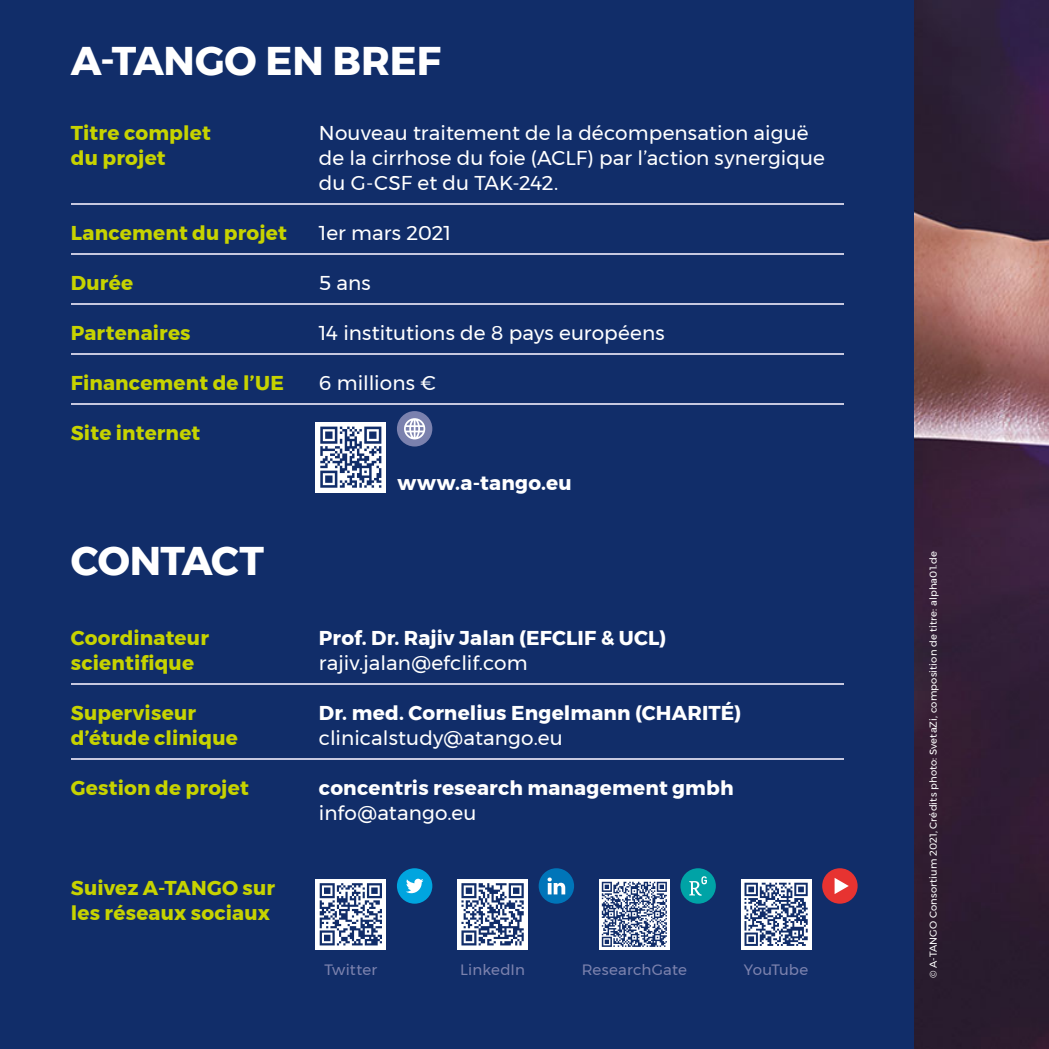
<style>
.page{position:relative;width:1049px;height:1049px;background:#112d69}
.page>*{position:absolute;margin:0;border:0;box-sizing:border-box;transform-origin:0 0}
.t1{font:700 40px "Montserrat";letter-spacing:-.01em;color:#fff}
.t2{font:20px/25px "Montserrat";letter-spacing:.005em;color:#fff}
.t3{font:700 20px/25px "Montserrat";letter-spacing:.01em;color:#c7d300}
.t4{font:700 20px "Montserrat";letter-spacing:.01em;color:#fff}
.t5{font:15px "Montserrat";letter-spacing:.01em;color:#7c82ae}
.t6{font:15px "Montserrat";letter-spacing:-.015em;color:#7c82ae}
.t7{font:10px "Montserrat";letter-spacing:.01em;color:#fff}
</style>
<div class="page">
<img style="left:914px;top:0;width:135px;height:1049px">
<hr style="left:71px;top:204px;width:772px;height:1px;background:#c7c8df">
<hr style="left:71px;top:254px;width:772px;height:1px;background:#c7c8df">
<hr style="left:71px;top:304px;width:772px;height:1px;background:#c7c8df">
<hr style="left:71px;top:354px;width:772px;height:1px;background:#c7c8df">
<hr style="left:71px;top:404px;width:772px;height:1px;background:#c7c8df">
<hr style="left:71px;top:684px;width:772px;height:1px;background:#c7c8df">
<hr style="left:71px;top:759px;width:772px;height:1px;background:#c7c8df">
<div style="left:315px;top:422px;width:71px;height:71px;background:#fff"></div>
<svg style="left:320px;top:427px;width:61px;height:61px"></svg>
<div style="left:315px;top:879px;width:71px;height:71px;background:#fff"></div>
<svg style="left:320px;top:883px;width:62px;height:62px"></svg>
<div style="left:457px;top:879px;width:71px;height:71px;background:#fff"></div>
<svg style="left:461px;top:883px;width:63px;height:62px"></svg>
<svg style="left:599px;top:879px;width:71px;height:71px"></svg>
<svg style="left:602px;top:882px;width:65px;height:65px"></svg>
<div style="left:741px;top:879px;width:70px;height:71px;background:#fff"></div>
<svg style="left:744px;top:883px;width:64px;height:63px"></svg>
<div style="left:397px;top:411px;width:35px;height:35px;background:#7b81ae;border-radius:50%"></div>
<svg style="left:404px;top:418px;width:21px;height:21px"></svg>
<div style="left:397px;top:868px;width:35px;height:36px;background:#00a5df;border-radius:50%"></div>
<svg style="left:406px;top:879px;width:17px;height:14px"></svg>
<div style="left:539px;top:868px;width:35px;height:36px;background:#0075b9;border-radius:50%"></div>
<svg style="left:547px;top:877px;width:18px;height:17px"></svg>
<div style="left:680px;top:868px;width:36px;height:36px;background:#00a3a6;border-radius:50%"></div>
<svg style="left:689px;top:876px;width:18px;height:20px"></svg>
<div style="left:822px;top:868px;width:35px;height:36px;background:#e73331;border-radius:50%"></div>
<svg style="left:834px;top:878px;width:15px;height:16px"></svg>
<h1 class="t1" style="left:71px;top:36px;width:372px">A-TANGO EN BREF</h1>
<p class="t3" style="left:71px;top:120px;width:141px">Titre complet du projet</p>
<p class="t2" style="left:319px;top:120px;width:507px">Nouveau traitement de la décompensation aiguë de la cirrhose du foie (ACLF) par l’action synergique du G-CSF et du TAK-242.</p>
<p class="t3" style="left:71px;top:220px;width:218px">Lancement du projet</p>
<p class="t2" style="left:319px;top:220px;width:133px">1er mars 2021</p>
<p class="t3" style="left:71px;top:270px;width:64px">Durée</p>
<p class="t2" style="left:319px;top:270px;width:53px">5 ans</p>
<p class="t3" style="left:71px;top:320px;width:121px">Partenaires</p>
<p class="t2" style="left:319px;top:320px;width:347px">14 institutions de 8 pays européens</p>
<p class="t3" style="left:71px;top:370px;width:215px">Financement de l’UE</p>
<p class="t2" style="left:319px;top:370px;width:119px">6 millions €</p>
<p class="t3" style="left:71px;top:420px;width:131px">Site internet</p>
<p class="t4" style="left:397px;top:471px;width:176px">www.a-tango.eu</p>
<h1 class="t1" style="left:71px;top:536px;width:195px">CONTACT</h1>
<p class="t3" style="left:71px;top:625px;width:140px">Coordinateur scientifique</p>
<p class="t4" style="left:319px;top:626px;width:349px">Prof. Dr. Rajiv Jalan (EFCLIF &amp; UCL)</p>
<p class="t2" style="left:319px;top:650px;width:210px">rajiv.jalan@efclif.com</p>
<p class="t3" style="left:71px;top:700px;width:168px">Superviseur d’étude clinique</p>
<p class="t4" style="left:319px;top:701px;width:424px">Dr. med. Cornelius Engelmann (CHARITÉ)</p>
<p class="t2" style="left:319px;top:725px;width:245px">clinicalstudy@atango.eu</p>
<p class="t3" style="left:71px;top:775px;width:179px">Gestion de projet</p>
<p class="t4" style="left:319px;top:776px;width:416px">concentris research management gmbh</p>
<p class="t2" style="left:319px;top:800px;width:159px">info@atango.eu</p>
<p class="t3" style="left:71px;top:875px;width:206px">Suivez A-TANGO sur les réseaux sociaux</p>
<p class="t5" style="left:324px;top:960px;width:54px">Twitter</p>
<p class="t5" style="left:460px;top:960px;width:66px">LinkedIn</p>
<p class="t5" style="left:582px;top:960px;width:107px">ResearchGate</p>
<p class="t6" style="left:744px;top:960px;width:66px">YouTube</p>
<p class="t7" style="left:927px;top:978px;width:428px;rotate:-90deg">© A-TANGO Consortium 2021, Crédits photo: SvetaZi, composition de titre: alpha01.de</p>
</div>
